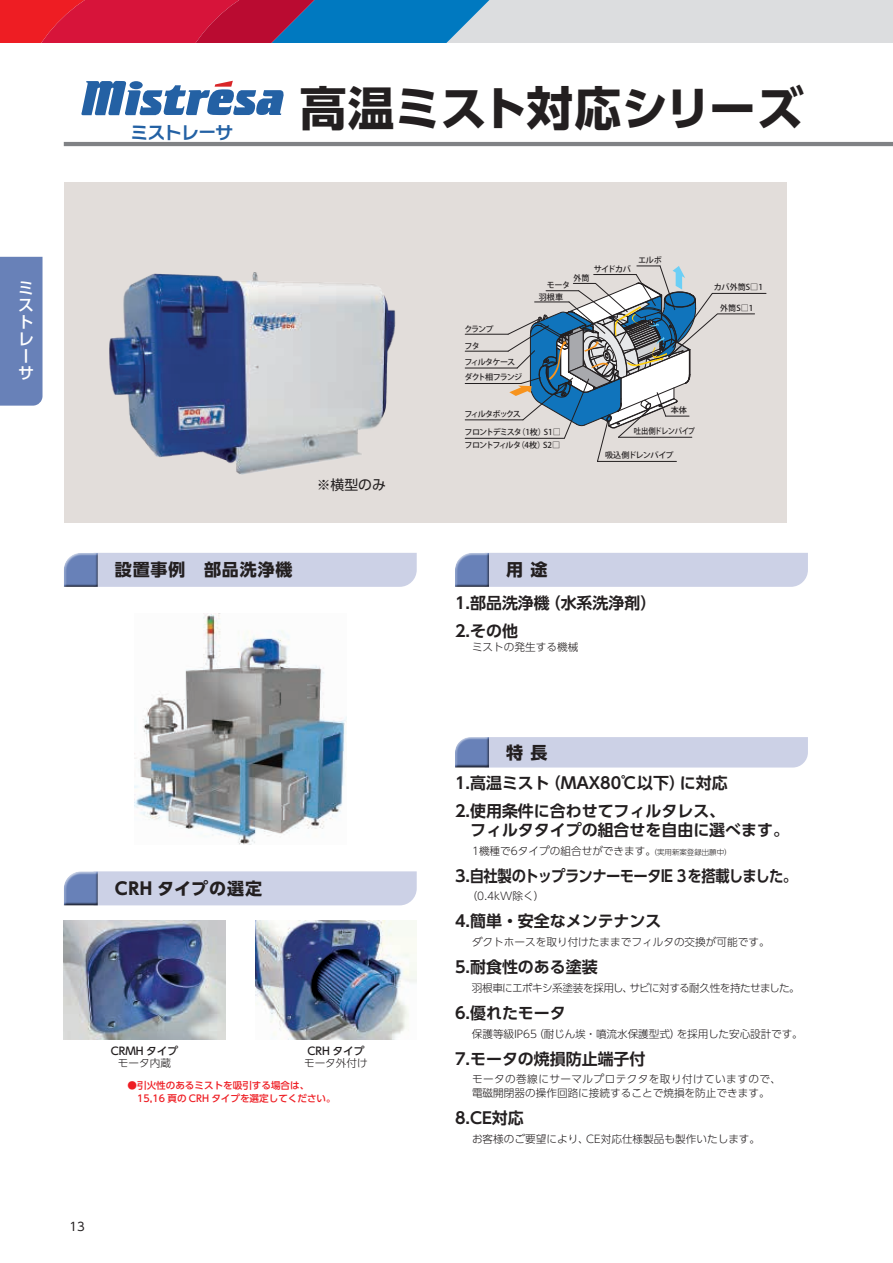
<style>
.page{position:relative;width:893px;height:1263px;background:#fff}
.page>*{position:absolute;margin:0;border:0;box-sizing:border-box;transform-origin:0 0}
.t1{font:700 46.8px "UD Shin Go Pro";letter-spacing:-.01em;color:#231f20}
.t2{font:700 16.95px "UD Shin Go Pro";letter-spacing:.05em;color:#231f20}
.t3{font:700 16.95px "Typelabo N Std De";color:#2361a4}
.t4{font:700 15.9px/27.6px "UD Shin Go Pro De";color:#231f20}
.t5{font:700 15.9px "UD Shin Go Pro De";letter-spacing:-.045em;color:#231f20}
.t6{font:500 15.9px/17.1px "UD Shin Go Pro";color:#fff}
.t7{font:13.8px "UD Shin Go Pro";color:#231f20}
.t8{font:11.7px "UD Shin Go Pro";color:#231f20}
.t9{font:300 10.65px "UD Shin Go Pro";color:#231f20}
.t10{font:300 10.65px/13.8px "UD Shin Go Pro";letter-spacing:.02em;color:#231f20}
.t11{font:300 10.65px "UD Shin Go Pro";letter-spacing:-.055em;color:#231f20}
.t12{font:300 10.65px "UD Shin Go Pro";letter-spacing:-.045em;color:#231f20}
.t13{font:500 10.65px "UD Shin Go Pro";color:#231f20}
.t14{font:500 9.6px/12.8px "UD Shin Go Pro";color:#ee1d23}
.t15{font:500 8.1px "Koz Go Pr 6 N";letter-spacing:-.09em;color:#231f20}
.t16{font:500 8.1px "Koz Go Pr 6 N";letter-spacing:-.15em;color:#231f20}
.t17{font:500 8.1px "Koz Go Pr 6 N";letter-spacing:-.06em;color:#231f20}
.t18{font:500 8.1px "Koz Go Pr 6 N";letter-spacing:-.06em;color:#231f20;scale:.9 1}
.t19{font:500 8.1px "Koz Go Pr 6 N";letter-spacing:-.12em;color:#231f20}
.t20{font:300 7.5px "UD Shin Go Pro";color:#231f20}
.s1{font-size:7.5px}
</style>
<div class="page">
<div style="left:0;top:257px;width:43px;height:149px;background:#6881b8"></div>
<div style="left:64px;top:183px;width:723px;height:340px;background:#e2ddda"></div>
<img style="left:134px;top:613px;width:212px;height:232px">
<hr style="left:64px;top:142px;width:829px;height:4px;background:#808285">
<svg style="left:81px;top:80px;width:203px;height:36px"></svg>
<div style="left:100px;top:871px;width:317px;height:34px;background:#ccd1e6"></div>
<div style="left:63px;top:870px;width:37px;height:36px;background:#231f20;opacity:.75"></div>
<div style="left:100px;top:553px;width:317px;height:34px;background:#ccd1e6"></div>
<div style="left:63px;top:552px;width:37px;height:36px;background:#231f20;opacity:.75"></div>
<div style="left:491px;top:553px;width:317px;height:34px;background:#ccd1e6"></div>
<div style="left:454px;top:552px;width:37px;height:36px;background:#231f20;opacity:.75"></div>
<div style="left:491px;top:737px;width:317px;height:30px;background:#ccd1e6"></div>
<div style="left:454px;top:736px;width:37px;height:32px;background:#231f20;opacity:.75"></div>
<img style="left:109px;top:272px;width:287px;height:203px">
<img style="left:64px;top:921px;width:161px;height:119px">
<img style="left:255px;top:921px;width:162px;height:119px">
<hr style="left:465px;top:383px;width:56px;height:1px;background:#231f20">
<hr style="left:465px;top:368px;width:52px;height:1px;background:#231f20">
<hr style="left:465px;top:351px;width:43px;height:1px;background:#231f20">
<hr style="left:465px;top:334px;width:43px;height:1px;background:#231f20">
<hr style="left:465px;top:419px;width:58px;height:1px;background:#231f20">
<hr style="left:465px;top:438px;width:100px;height:1px;background:#231f20">
<svg style="left:507px;top:265px;width:260px;height:197px"></svg>
<svg style="left:0;top:0;width:893px;height:43px;background:#ae87a0"></svg>
<h2 class="t3" style="left:131px;top:119px;width:104px">ミストレーサ</h2>
<h1 class="t1" style="left:300px;top:70px;width:505px">高温ミスト対応シリーズ</h1>
<h3 class="t6" style="left:18px;top:279px;width:16px">ミストレーサ</h3>
<p class="t7" style="left:317px;top:473px;width:71px">※横型のみ</p>
<h2 class="t2" style="left:115px;top:556px;width:179px">設置事例　部品洗浄機</h2>
<h2 class="t2" style="left:115px;top:874px;width:149px">CRH タイプの選定</h2>
<p class="t13" style="left:111px;top:1042px;width:69px">CRMH タイプ</p>
<p class="t9" style="left:118px;top:1054px;width:55px">モータ内蔵</p>
<p class="t14" style="left:128px;top:1079px;width:210px">●引火性のあるミストを吸引する場合は、　15,16 頁の CRH タイプを選定してください。</p>
<p class="t13" style="left:308px;top:1042px;width:58px">CRH タイプ</p>
<p class="t9" style="left:304px;top:1054px;width:65px">モータ外付け</p>
<p class="t8" style="left:70px;top:1217px;width:17px">13</p>
<p class="t15" style="left:464px;top:324px;width:30px">クランプ</p>
<p class="t15" style="left:465px;top:341px;width:17px">フタ</p>
<p class="t15" style="left:465px;top:358px;width:52px">フィルタケース</p>
<p class="t15" style="left:465px;top:373px;width:59px">ダクト相フランジ</p>
<p class="t15" style="left:594px;top:264px;width:39px">サイドカバ</p>
<p class="t15" style="left:573px;top:273px;width:18px">外筒</p>
<p class="t15" style="left:547px;top:281px;width:25px">モータ</p>
<p class="t15" style="left:539px;top:292px;width:26px">羽根車</p>
<p class="t15" style="left:638px;top:256px;width:25px">エルボ</p>
<p class="t16" style="left:465px;top:409px;width:58px">フィルタボックス</p>
<p class="t19" style="left:465px;top:428px;width:59px">フロントデミスタ</p>
<p class="t15" style="left:517px;top:428px;width:30px">（枚1 ）</p>
<p class="t15" style="left:544px;top:428px;width:19px">□1 S</p>
<p class="t15" style="left:517px;top:441px;width:30px">（枚4 ）</p>
<p class="t16" style="left:465px;top:441px;width:58px">フロントフィルタ</p>
<p class="t15" style="left:543px;top:441px;width:19px">□2 S</p>
<p class="t15" style="left:671px;top:406px;width:18px">本体</p>
<p class="t18" style="left:634px;top:426px;width:70px">吐出側ドレンパイプ</p>
<p class="t17" style="left:605px;top:451px;width:70px">吸込側ドレンパイプ</p>
<p class="t15" style="left:714px;top:282px;width:51px">カバ外筒S□1</p>
<p class="t15" style="left:720px;top:304px;width:35px">外筒S□1</p>
<h2 class="t2" style="left:506px;top:556px;width:43px">用途</h2>
<h3 class="t4" style="left:455px;top:589px;width:96px">1.部品洗浄機<br>2.その他</h3>
<p class="t9" style="left:472px;top:639px;width:108px">ミストの発生する機械</p>
<h3 class="t4" style="left:545px;top:589px;width:113px">（水系洗浄剤(</h3>
<h2 class="t2" style="left:506px;top:738px;width:43px">特長</h2>
<h3 class="t4" style="left:545px;top:769px;width:142px">（MAX80℃以下）</h3>
<h3 class="t4" style="left:455px;top:769px;width:272px">1.高温ミスト<br>2.使用条件に合わせてフィルタレス、</h3>
<h3 class="t4" style="left:470px;top:816px;width:320px">フィルタタイプの組合せを自由に選べます。</h3>
<p class="t20" style="left:657px;top:846px;width:76px">実用新案登録出願中(</p>
<h3 class="t4" style="left:680px;top:769px;width:49px">に対応</h3>
<p class="t9" style="left:472px;top:842px;width:187px">1機種で6タイプの組合せができます。<span class="s1">（</span></p>
<h3 class="t5" style="left:455px;top:863px;width:344px">3.自社製のトップランナーモータIE３を搭載しました。</h3>
<p class="t9" style="left:467px;top:888px;width:79px">（0.4kW除く(</p>
<h3 class="t4" style="left:455px;top:907px;width:208px">4.簡単・安全なメンテナンス</h3>
<p class="t9" style="left:472px;top:933px;width:299px">ダクトホースを取り付けたままでフィルタの交換が可能です。</p>
<h3 class="t4" style="left:455px;top:953px;width:144px">5.耐食性のある塗装</h3>
<p class="t11" style="left:629px;top:979px;width:172px">サビに対する耐久性を持たせました。</p>
<p class="t12" style="left:472px;top:979px;width:163px">羽根車にエポキシ系塗装を採用し、</p>
<h3 class="t4" style="left:455px;top:998px;width:112px">6.優れたモータ</h3>
<p class="t9" style="left:533px;top:1025px;width:149px">（耐じん埃・噴流水保護型式）</p>
<p class="t9" style="left:472px;top:1025px;width:67px">保護等級IP65</p>
<h3 class="t4" style="left:455px;top:1044px;width:192px">7.モータの焼損防止端子付</h3>
<p class="t10" style="left:472px;top:1072px;width:311px">モータの巻線にサーマルプロテクタを取り付けていますので、電磁開閉器の操作回路に接続することで焼損を防止できます。</p>
<h3 class="t4" style="left:455px;top:1104px;width:70px">8.CE対応</h3>
<p class="t9" style="left:586px;top:1130px;width:175px">CE対応仕様製品も製作いたします。</p>
<p class="t9" style="left:677px;top:1025px;width:128px">を採用した安心設計です。</p>
<p class="t9" style="left:472px;top:1130px;width:118px">お客様のご要望により、</p>
</div>
